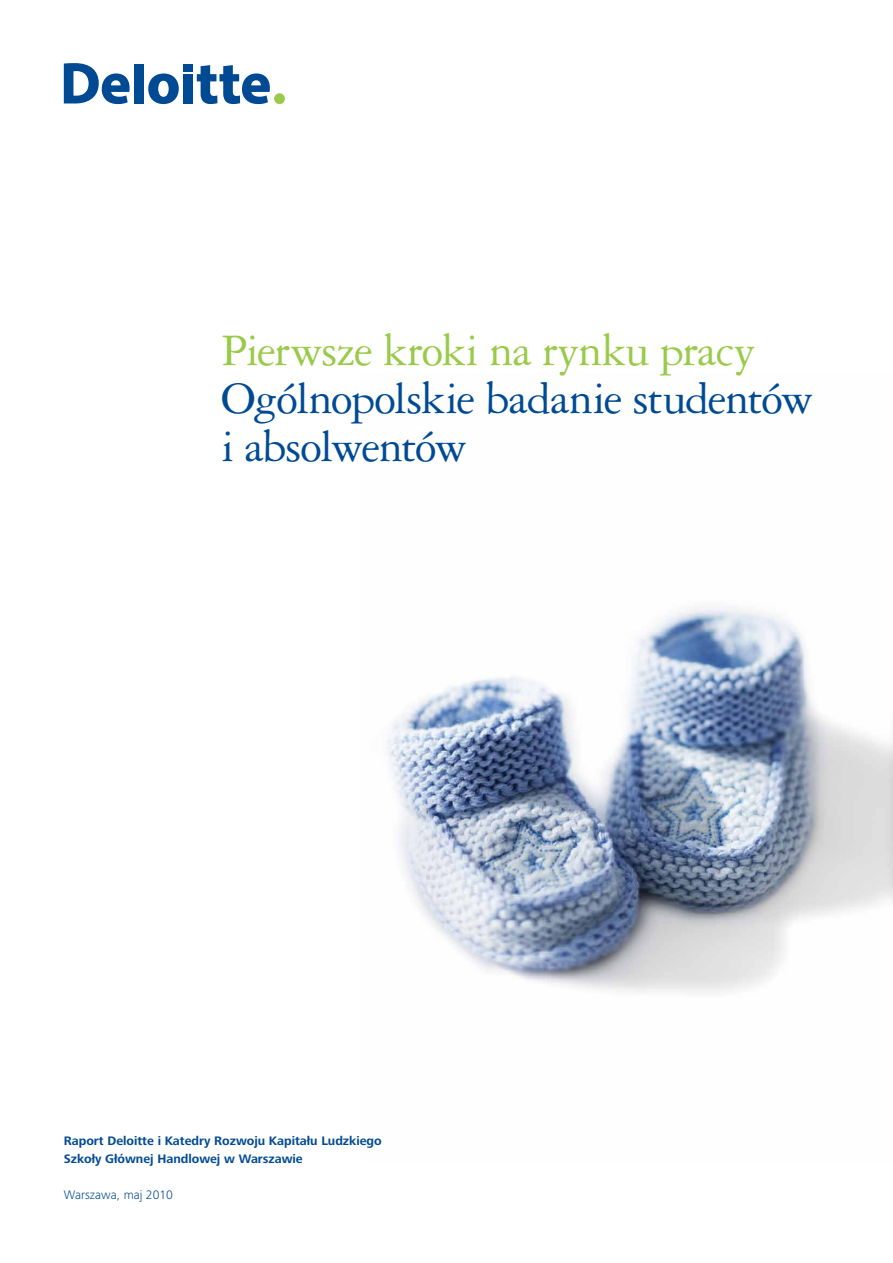
<style>
.page{position:relative;width:893px;height:1263px;background:#fff}
.page>*{position:absolute;margin:0;border:0;box-sizing:border-box;transform-origin:0 0}
.t1{font:48px/48px "Garamond 3 CE";letter-spacing:-.03em;color:#004a94}
.t2{font:48px "Garamond 3 CE";letter-spacing:-.015em;color:#99ca49}
.t3{font:700 12.75px/18px "Frutiger Next Pro";color:#004a94}
.t4{font:300 12.75px "Frutiger Next Pro";color:#004a94}
</style>
<div class="page">
<img style="left:387px;top:607px;width:506px;height:386px">
<div style="left:134px;top:64px;width:10px;height:39px;background:#004a94"></div>
<svg style="left:148px;top:74px;width:31px;height:30px"></svg>
<div style="left:183px;top:74px;width:10px;height:29px;background:#004a94"></div>
<div style="left:183px;top:64px;width:10px;height:7px;background:#004a94"></div>
<svg style="left:197px;top:65px;width:73px;height:39px"></svg>
<div style="left:274px;top:93px;width:11px;height:11px;background:#99ca49;border-radius:50%"></div>
<svg style="left:64px;top:63px;width:66px;height:41px"></svg>
<h1 class="t2" style="left:221px;top:325px;width:536px">Pierwsze kroki na rynku pracy</h1>
<h1 class="t1" style="left:221px;top:374px;width:593px">Ogólnopolskie badanie studentów i absolwentów</h1>
<p class="t3" style="left:64px;top:1132px;width:319px">Raport Deloitte i Katedry Rozwoju Kapitału Ludzkiego<br>Szkoły Głównej Handlowej w Warszawie</p>
<p class="t4" style="left:64px;top:1188px;width:111px">Warszawa, maj 2010</p>
</div>
